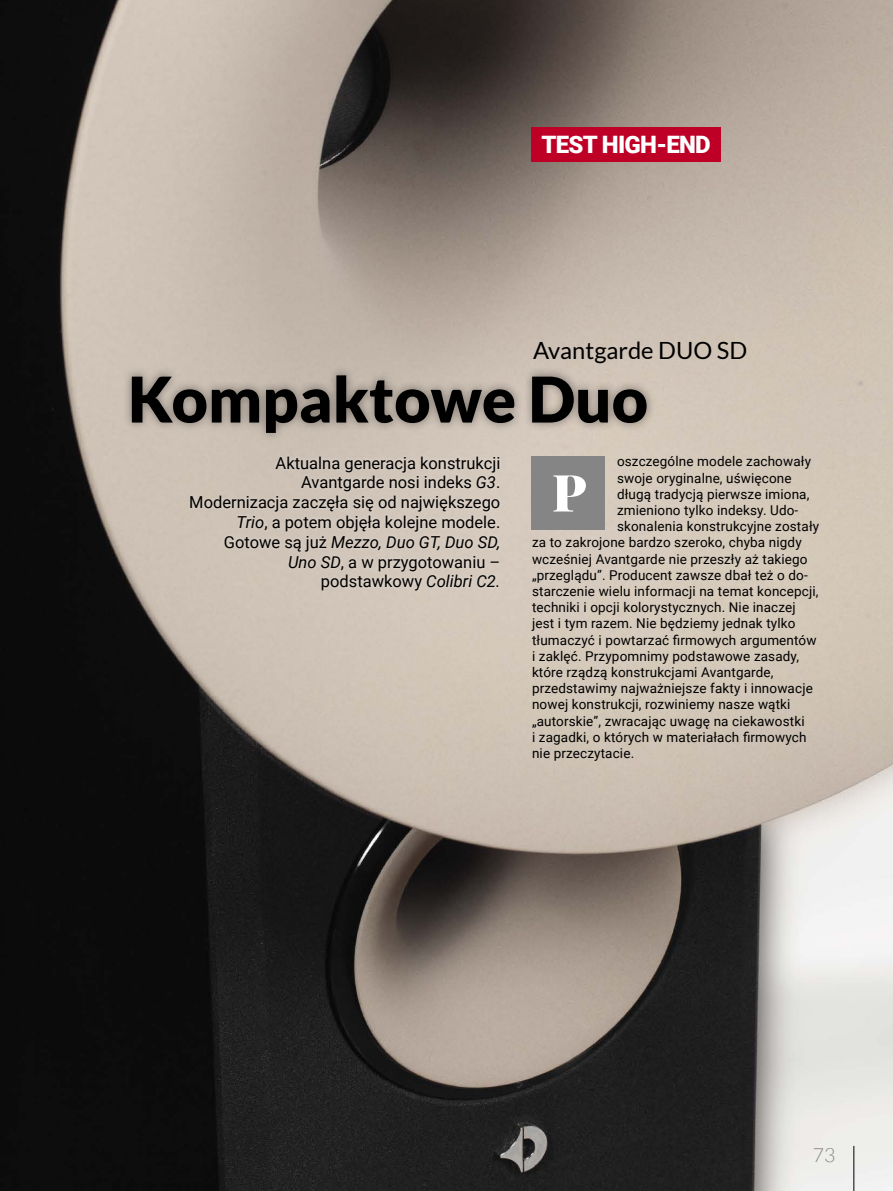
<style>
.page{position:relative;width:893px;height:1191px;background:#fff}
.page>*{position:absolute;margin:0;border:0;box-sizing:border-box;transform-origin:0 0}
.t1{font:900 63px "Lato";color:#000}
.t2{font:900 51.15px "Playfair Display";color:#fff}
.t3{font:900 24px "Roboto";letter-spacing:-.03em;color:#fff}
.t4{font:23.7px "Lato";color:#000}
.t5{font:300 19.5px "Lato";color:#858585}
.t6{font:16.5px/19.8px "Roboto";color:#000;text-align:right}
.t7{font:13.5px "Roboto";letter-spacing:.01em;color:#000}
.s1{font-style:italic}
</style>
<div class="page">
<img style="left:0;top:0;width:893px;height:1191px">
<div style="left:532px;top:456px;width:72px;height:73px;background:#858585"></div>
<div style="left:187px;top:452px;width:316px;height:141px;background:#d3c7bc"></div>
<div style="left:531px;top:128px;width:190px;height:34px;background:#be0027"></div>
<div style="left:122px;top:365px;width:534px;height:78px;background:#000;opacity:.41"></div>
<hr style="left:854px;top:1145px;width:1px;height:46px;background:#000">
<h3 class="t3" style="left:541px;top:128px;width:171px">TEST HIGH-END</h3>
<h3 class="t4" style="left:533px;top:337px;width:216px">Avantgarde DUO SD</h3>
<h1 class="t1" style="left:128px;top:362px;width:522px">Kompaktowe Duo</h1>
<p class="t6" style="left:189px;top:452px;width:313px">Aktualna generacja konstrukcji<br>Avantgarde nosi indeks <span class="s1">G3</span>.<br>Modernizacja zaczęła się od największego<br><span class="s1">Trio</span>, a potem objęła kolejne modele.<br>Gotowe są już <span class="s1">Mezzo, Duo GT, Duo SD,<br>Uno SD</span>, a w przygotowaniu – podstawkowy <span class="s1">Colibri C2.</span></p>
<p class="t7" style="left:617px;top:452px;width:196px">oszczególne modele zachowały</p>
<p class="t7" style="left:617px;top:468px;width:176px">swoje oryginalne, uświęcone</p>
<p class="t7" style="left:617px;top:484px;width:194px">długą tradycją pierwsze imiona,</p>
<p class="t7" style="left:617px;top:500px;width:183px">zmieniono tylko indeksy. Udo-</p>
<p class="t7" style="left:617px;top:517px;width:204px">skonalenia konstrukcyjne zostały</p>
<p class="t7" style="left:532px;top:533px;width:271px">za to zakrojone bardzo szeroko, chyba nigdy</p>
<p class="t7" style="left:532px;top:549px;width:277px">wcześniej Avantgarde nie przeszły aż takiego</p>
<p class="t7" style="left:532px;top:565px;width:277px">„przeglądu”. Producent zawsze dbał też o do-</p>
<p class="t7" style="left:532px;top:581px;width:288px">starczenie wielu informacji na temat koncepcji,</p>
<p class="t7" style="left:532px;top:598px;width:265px">techniki i opcji kolorystycznych. Nie inaczej</p>
<p class="t7" style="left:532px;top:614px;width:265px">jest i tym razem. Nie będziemy jednak tylko</p>
<p class="t7" style="left:532px;top:630px;width:286px">tłumaczyć i powtarzać firmowych argumentów</p>
<p class="t7" style="left:532px;top:646px;width:269px">i zaklęć. Przypomnimy podstawowe zasady,</p>
<p class="t7" style="left:532px;top:662px;width:243px">które rządzą konstrukcjami Avantgarde,</p>
<p class="t7" style="left:532px;top:679px;width:282px">przedstawimy najważniejsze fakty i innowacje</p>
<p class="t7" style="left:532px;top:695px;width:260px">nowej konstrukcji, rozwiniemy nasze wątki</p>
<p class="t7" style="left:532px;top:711px;width:274px">„autorskie”, zwracając uwagę na ciekawostki</p>
<p class="t7" style="left:532px;top:727px;width:276px">i zagadki, o których w materiałach firmowych</p>
<p class="t7" style="left:532px;top:743px;width:104px">nie przeczytacie.</p>
<h2 class="t2" style="left:552px;top:452px;width:36px">P</h2>
<h3 class="t5" style="left:813px;top:1144px;width:24px">73</h3>
</div>
